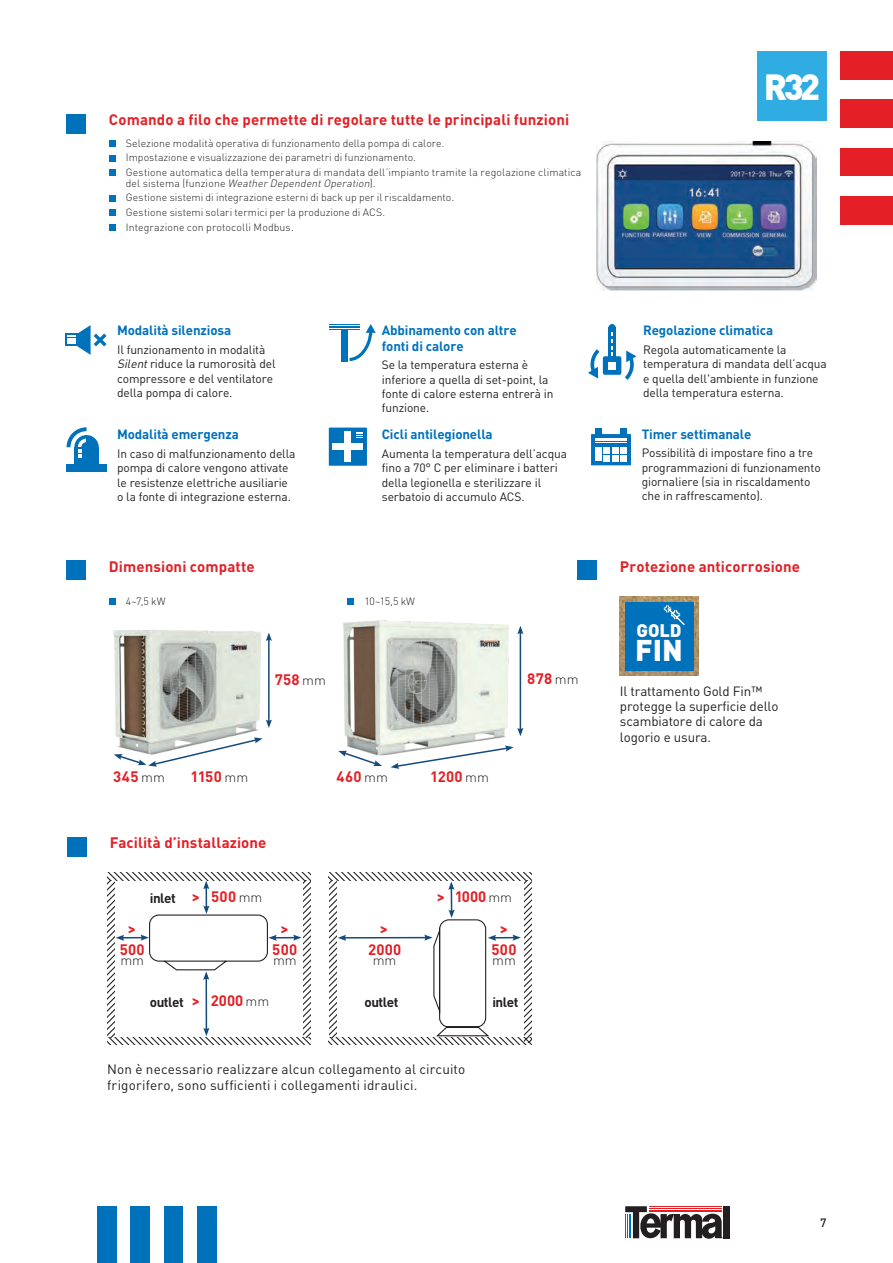
<style>
.page{position:relative;width:893px;height:1263px;background:#fff}
.page>*{position:absolute;margin:0;border:0;box-sizing:border-box;transform-origin:0 0}
.t1{font:900 36px "DIN Pro";color:#fff}
.t2{font:900 29.55px "DIN Pro";color:#fff}
.t3{font:900 18px "DIN Pro";color:#fff}
.t4{font:700 15px "DIN Pro";letter-spacing:.01em;color:#e41f25}
.t5{font:13.5px/16.2px "DIN Pro";letter-spacing:.01em;color:#231f20}
.t6{font:700 13.5px "DIN Pro";letter-spacing:-.035em;color:#231f20}
.t7{font:300 13.5px "DIN Pro";letter-spacing:-.01em;color:#231f20}
.t8{font:700 13.35px/15.3px "DIN Pro";letter-spacing:-.01em;color:#0072bc}
.t9{font:13.35px/15.3px "DIN Pro";letter-spacing:-.01em;color:#231f20}
.t10{font:12px/14.4px "DIN Pro";letter-spacing:-.01em;color:#231f20}
.t11{font:500 12px "DIN Pro";color:#231f20}
.t12{font:300 10.5px/14.7px "DIN Pro";letter-spacing:.005em;color:#231f20}
.s1{font-style:italic}
.s2{font-weight:300;font-size:13.5px;color:#231f20}
</style>
<div class="page">
<div style="left:840px;top:51px;width:53px;height:28px;background:#e41f25"></div>
<div style="left:840px;top:100px;width:53px;height:28px;background:#e41f25"></div>
<div style="left:840px;top:148px;width:53px;height:27px;background:#e41f25"></div>
<div style="left:840px;top:197px;width:53px;height:28px;background:#e41f25"></div>
<div style="left:98px;top:1206px;width:19px;height:57px;background:#0072bc"></div>
<div style="left:131px;top:1206px;width:19px;height:57px;background:#0072bc"></div>
<div style="left:164px;top:1206px;width:19px;height:57px;background:#0072bc"></div>
<div style="left:197px;top:1206px;width:20px;height:57px;background:#0072bc"></div>
<div style="left:723px;top:1206px;width:7px;height:32px;background:#231f20"></div>
<svg style="left:625px;top:1206px;width:98px;height:33px"></svg>
<div style="left:109px;top:140px;width:6px;height:7px;background:#0072bc"></div>
<svg style="left:109px;top:155px;width:6px;height:6px"></svg>
<svg style="left:109px;top:170px;width:6px;height:6px"></svg>
<svg style="left:109px;top:195px;width:6px;height:6px"></svg>
<svg style="left:109px;top:210px;width:6px;height:6px"></svg>
<div style="left:109px;top:224px;width:6px;height:7px;background:#0072bc"></div>
<div style="left:66px;top:560px;width:19px;height:20px;background:#0072bc"></div>
<div style="left:66px;top:114px;width:19px;height:19px;background:#0072bc"></div>
<div style="left:577px;top:560px;width:19px;height:20px;background:#0072bc"></div>
<img style="left:620px;top:597px;width:79px;height:79px">
<div style="left:625px;top:602px;width:68px;height:68px;background:#0072bc"></div>
<svg style="left:663px;top:605px;width:22px;height:21px"></svg>
<div style="left:67px;top:837px;width:19px;height:19px;background:#0072bc"></div>
<svg style="left:107px;top:873px;width:203px;height:171px"></svg>
<svg style="left:328px;top:873px;width:203px;height:171px"></svg>
<img style="left:340px;top:620px;width:169px;height:136px">
<img style="left:113px;top:630px;width:153px;height:107px">
<svg style="left:391px;top:745px;width:123px;height:24px"></svg>
<svg style="left:114px;top:737px;width:149px;height:30px"></svg>
<svg style="left:338px;top:751px;width:44px;height:15px"></svg>
<div style="left:109px;top:598px;width:6px;height:7px;background:#0072bc"></div>
<div style="left:347px;top:598px;width:7px;height:7px;background:#0072bc"></div>
<hr style="left:268px;top:639px;width:2px;height:83px;background:#144a7c">
<svg style="left:266px;top:632px;width:6px;height:9px"></svg>
<svg style="left:266px;top:719px;width:6px;height:9px"></svg>
<hr style="left:520px;top:632px;width:1px;height:98px;background:#144a7c">
<svg style="left:517px;top:626px;width:6px;height:8px"></svg>
<svg style="left:517px;top:728px;width:6px;height:8px"></svg>
<div style="left:65px;top:333px;width:13px;height:13px;background:#0072bc"></div>
<svg style="left:67px;top:325px;width:39px;height:30px"></svg>
<div style="left:74px;top:447px;width:25px;height:25px;background:#0072bc"></div>
<div style="left:67px;top:464px;width:7px;height:8px;background:#0072bc"></div>
<div style="left:99px;top:464px;width:7px;height:8px;background:#0072bc"></div>
<svg style="left:74px;top:435px;width:25px;height:24px"></svg>
<div style="left:74px;top:447px;width:25px;height:11px;background:#0072bc"></div>
<svg style="left:67px;top:427px;width:29px;height:31px"></svg>
<svg style="left:329px;top:428px;width:38px;height:38px"></svg>
<svg style="left:591px;top:428px;width:40px;height:37px"></svg>
<div style="left:620px;top:455px;width:7px;height:6px;background:#fff"></div>
<hr style="left:595px;top:439px;width:32px;height:1px;background:#fff">
<hr style="left:595px;top:438px;width:32px;height:1px;background:#fff">
<hr style="left:595px;top:441px;width:32px;height:1px;background:#fff">
<hr style="left:595px;top:442px;width:32px;height:1px;background:#fff">
<div style="left:603px;top:356px;width:18px;height:19px;background:#0072bc;border-radius:2px"></div>
<div style="left:608px;top:349px;width:8px;height:7px;background:#0072bc"></div>
<div style="left:608px;top:342px;width:8px;height:7px;background:#0072bc"></div>
<div style="left:608px;top:335px;width:8px;height:7px;background:#0072bc"></div>
<div style="left:608px;top:328px;width:8px;height:7px;background:#0072bc"></div>
<div style="left:608px;top:362px;width:8px;height:7px;background:#fff"></div>
<div style="left:608px;top:324px;width:8px;height:7px;background:#0072bc;border-radius:50%"></div>
<svg style="left:621px;top:350px;width:15px;height:30px"></svg>
<svg style="left:588px;top:349px;width:15px;height:30px"></svg>
<svg style="left:611px;top:332px;width:2px;height:24px"></svg>
<svg style="left:341px;top:324px;width:35px;height:38px"></svg>
<hr style="left:329px;top:326px;width:31px;height:1px;background:#0072bc">
<hr style="left:329px;top:324px;width:31px;height:1px;background:#0072bc">
<hr style="left:329px;top:327px;width:31px;height:1px;background:#0072bc">
<hr style="left:329px;top:329px;width:31px;height:1px;background:#0072bc">
<img style="left:597px;top:141px;width:219px;height:150px">
<div style="left:757px;top:51px;width:70px;height:70px;background:#2face2"></div>
<p class="t4" style="left:109px;top:108px;width:462px">Comando a filo che permette di regolare tutte le principali funzioni</p>
<p class="t12" style="left:126px;top:135px;width:457px">Selezione modalità operativa di funzionamento della pompa di calore.<br>Impostazione e visualizzazione dei parametri di funzionamento.<br>Gestione automatica della temperatura di mandata dell’impianto tramite la regolazione climatica</p>
<p class="t12" style="left:126px;top:175px;width:330px">d e l s i s t e m a ( f u n z i o n e <span class="s1">WeatherDependentOperation</span>) .<br>Gestione sistemi di integrazione esterni di back up per il riscaldamento.<br>Gestione sistemi solari termici per la produzione di ACS.<br>Integrazione con protocolli Modbus.</p>
<p class="t8" style="left:117px;top:321px;width:116px">Modalità silenziosa</p>
<p class="t10" style="left:117px;top:342px;width:160px">Il funzionamento in modalità<br><span class="s1">Silent</span>riduce la rumorosità del compressore e del ventilatore della pompa di calore.</p>
<p class="t8" style="left:117px;top:425px;width:123px">Modalità emergenza</p>
<p class="t10" style="left:117px;top:446px;width:180px">In caso di malfunzionamento della pompa di calore vengono attivate le resistenze elettriche ausiliarie o la fonte di integrazione esterna.</p>
<p class="t4" style="left:109px;top:554px;width:147px">Dimensioni compatte</p>
<p class="t8" style="left:382px;top:321px;width:136px">Abbinamento con altre fonti di calore</p>
<p class="t10" style="left:382px;top:357px;width:173px">Se la temperatura esterna è inferiore a quella di set-point, la fonte di calore esterna entrerà in funzione.</p>
<p class="t8" style="left:382px;top:425px;width:112px">Cicli antilegionella</p>
<p class="t10" style="left:382px;top:446px;width:187px">Aumenta la temperatura dell’acqua fino a 70° C per eliminare i batteri della legionella e sterilizzare il serbatoio di accumulo ACS.</p>
<p class="t12" style="left:126px;top:593px;width:41px">4~7,5 kW</p>
<p class="t12" style="left:364px;top:593px;width:52px">10~15,5 kW</p>
<p class="t4" style="left:275px;top:667px;width:53px">758 <span class="s2">mm</span></p>
<p class="t4" style="left:527px;top:666px;width:53px">878 <span class="s2">mm</span></p>
<p class="t4" style="left:113px;top:764px;width:53px">345 <span class="s2">mm</span></p>
<p class="t4" style="left:190px;top:764px;width:59px">1150 <span class="s2">mm</span></p>
<p class="t4" style="left:337px;top:764px;width:53px">460 <span class="s2">mm</span></p>
<p class="t4" style="left:430px;top:764px;width:60px">1200 <span class="s2">mm</span></p>
<p class="t4" style="left:110px;top:830px;width:158px">Facilità d’installazione</p>
<p class="t6" style="left:150px;top:887px;width:28px">inlet</p>
<p class="t4" style="left:211px;top:884px;width:53px">500 <span class="s2">mm</span></p>
<p class="t4" style="left:455px;top:884px;width:59px">1000 <span class="s2">mm</span></p>
<p class="t4" style="left:192px;top:884px;width:10px">&gt;</p>
<p class="t4" style="left:437px;top:884px;width:10px">&gt;</p>
<p class="t4" style="left:128px;top:916px;width:10px">&gt;</p>
<p class="t4" style="left:280px;top:916px;width:10px">&gt;</p>
<p class="t4" style="left:380px;top:916px;width:10px">&gt;</p>
<p class="t4" style="left:500px;top:916px;width:10px">&gt;</p>
<p class="t4" style="left:120px;top:937px;width:26px">500</p>
<p class="t7" style="left:120px;top:951px;width:25px">mm</p>
<p class="t4" style="left:272px;top:937px;width:27px">500</p>
<p class="t7" style="left:273px;top:951px;width:25px">mm</p>
<p class="t4" style="left:368px;top:937px;width:35px">2000</p>
<p class="t7" style="left:373px;top:951px;width:25px">mm</p>
<p class="t4" style="left:492px;top:937px;width:27px">500</p>
<p class="t7" style="left:492px;top:951px;width:25px">mm</p>
<p class="t4" style="left:211px;top:988px;width:60px">2000 <span class="s2">mm</span></p>
<p class="t6" style="left:150px;top:991px;width:35px">outlet</p>
<p class="t6" style="left:365px;top:991px;width:35px">outlet</p>
<p class="t4" style="left:192px;top:988px;width:10px">&gt;</p>
<p class="t6" style="left:492px;top:991px;width:28px">inlet</p>
<p class="t5" style="left:107px;top:1060px;width:360px">Non è necessario realizzare alcun collegamento al circuito frigorifero, sono sufficienti i collegamenti idraulici.</p>
<h1 class="t1" style="left:764px;top:62px;width:58px">R32</h1>
<p class="t8" style="left:643px;top:321px;width:132px">Regolazione climatica</p>
<p class="t10" style="left:643px;top:342px;width:185px">Regola automaticamente la temperatura di mandata dell’acqua e quella dell'ambiente in funzione della temperatura esterna.</p>
<p class="t8" style="left:642px;top:424px;width:111px">Timer settimanale</p>
<p class="t10" style="left:642px;top:445px;width:181px">Possibilità di impostare fino a tre programmazioni di funzionamento giornaliere (sia in riscaldamento che in raffrescamento).</p>
<p class="t4" style="left:620px;top:554px;width:182px">Protezione anticorrosione</p>
<h3 class="t3" style="left:636px;top:618px;width:47px">GOLD</h3>
<h2 class="t2" style="left:635px;top:631px;width:49px">FIN</h2>
<p class="t9" style="left:620px;top:683px;width:160px">Il trattamento Gold Fin™ protegge la superficie dello scambiatore di calore da logorio e usura.</p>
<p class="t11" style="left:820px;top:1213px;width:8px">7</p>
</div>
